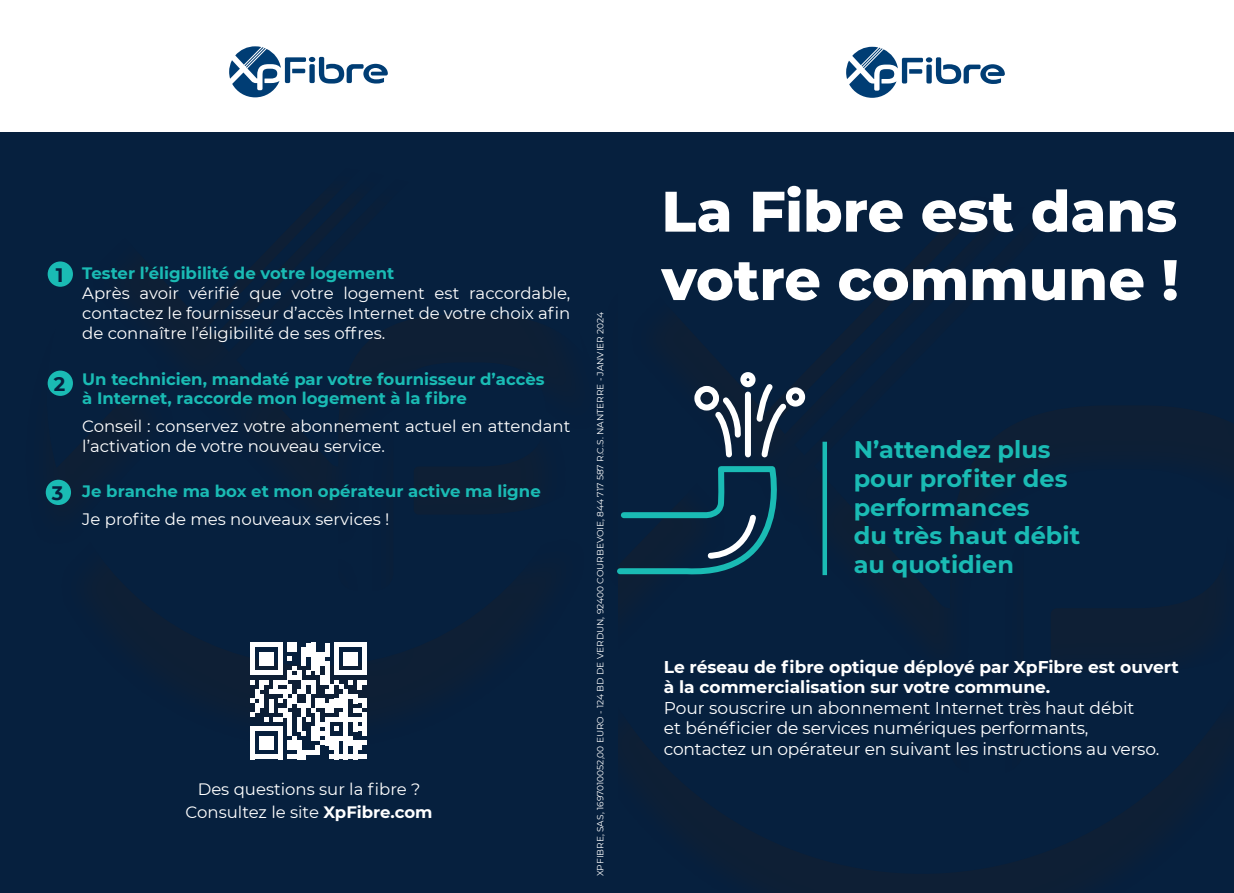
<style>
.page{position:relative;width:1234px;height:893px;background:#fff}
.page>*{position:absolute;margin:0;border:0;box-sizing:border-box;transform-origin:0 0}
.t1{font:800 57px/68.4px "Montserrat";color:#fff}
.t2{font:700 24px/28.8px "Montserrat";color:#1abbb4}
.t3{font:700 19.5px "Montserrat";color:#06203e}
.t4{font:17.1px/20.4px "Montserrat";letter-spacing:-.01em;color:#fff}
.t5{font:700 17.1px/20.4px "Montserrat";color:#fff}
.t6{font:16.5px/19.8px "Montserrat";color:#fff;text-align:justify}
.t7{font:700 16.5px/19.8px "Montserrat";color:#1abbb4}
.t8{font:9px "Montserrat";color:#fff}
.s1{font-weight:700}
</style>
<div class="page">
<div style="left:617px;top:133px;width:616px;height:760px;background:#06203e"></div>
<div style="left:0;top:133px;width:617px;height:760px;background:#06203e"></div>
<svg style="left:822px;top:442px;width:4px;height:133px"></svg>
<svg style="left:617px;top:372px;width:189px;height:203px"></svg>
<div style="left:48px;top:261px;width:25px;height:26px;background:#1abbb4;border-radius:50%"></div>
<div style="left:48px;top:371px;width:25px;height:25px;background:#1abbb4;border-radius:50%"></div>
<div style="left:46px;top:480px;width:25px;height:25px;background:#1abbb4;border-radius:50%"></div>
<svg style="left:846px;top:47px;width:158px;height:51px"></svg>
<svg style="left:229px;top:46px;width:159px;height:51px"></svg>
<div style="left:250px;top:642px;width:5px;height:28px;background:#fff"></div>
<div style="left:259px;top:652px;width:5px;height:14px;background:#fff"></div>
<div style="left:264px;top:652px;width:5px;height:14px;background:#fff"></div>
<hr style="left:269px;top:652px;width:4px;height:14px;background:#fff">
<svg style="left:255px;top:642px;width:23px;height:5px"></svg>
<div style="left:278px;top:642px;width:5px;height:28px;background:#fff"></div>
<div style="left:287px;top:642px;width:5px;height:10px;background:#fff"></div>
<div style="left:292px;top:642px;width:5px;height:10px;background:#fff"></div>
<div style="left:301px;top:647px;width:5px;height:19px;background:#fff"></div>
<div style="left:306px;top:642px;width:5px;height:14px;background:#fff"></div>
<hr style="left:311px;top:642px;width:4px;height:28px;background:#fff">
<div style="left:315px;top:652px;width:5px;height:18px;background:#fff"></div>
<div style="left:320px;top:652px;width:5px;height:14px;background:#fff"></div>
<hr style="left:325px;top:642px;width:4px;height:14px;background:#fff">
<div style="left:334px;top:642px;width:5px;height:28px;background:#fff"></div>
<div style="left:343px;top:652px;width:5px;height:14px;background:#fff"></div>
<div style="left:348px;top:652px;width:5px;height:14px;background:#fff"></div>
<hr style="left:353px;top:652px;width:4px;height:14px;background:#fff">
<svg style="left:339px;top:642px;width:23px;height:5px"></svg>
<div style="left:362px;top:642px;width:5px;height:28px;background:#fff"></div>
<svg style="left:250px;top:656px;width:117px;height:103px"></svg>
<p class="t3" style="left:56px;top:261px;width:9px">1</p>
<p class="t3" style="left:54px;top:370px;width:13px">2</p>
<p class="t3" style="left:52px;top:479px;width:13px">3</p>
<p class="t7" style="left:82px;top:263px;width:313px">Tester l’éligibilité de votre logement</p>
<p class="t6" style="left:82px;top:283px;width:489px">Après avoir vérifié que votre logement est raccordable, contactez le fournisseur d’accès Internet de votre choix afin de connaître l’éligibilité de ses offres.</p>
<p class="t7" style="left:82px;top:368px;width:463px">Un technicien, mandaté par votre fournisseur d’accès à Internet, raccorde mon logement à la fibre</p>
<p class="t6" style="left:82px;top:415px;width:489px">Conseil : conservez votre abonnement actuel en attendant l’activation de votre nouveau service.</p>
<p class="t7" style="left:82px;top:481px;width:460px">Je branche ma box et mon opérateur active ma ligne</p>
<p class="t6" style="left:82px;top:508px;width:308px">Je profite de mes nouveaux services !</p>
<p class="t6" style="left:186px;top:777px;width:248px;line-height:22.8px;text-align:center">Des questions sur la fibre ?<br>Consultez le site <span class="s1">XpFibre.com</span></p>
<p class="t8" style="left:594px;top:876px;width:566px;rotate:-90deg">XPFIBRE, SAS, 1697010052,00 EURO - 124 BD DE VERDUN, 92400 COURBEVOIE, 844 717 587 R.C.S. NANTERRE - JANVIER 2024</p>
<h1 class="t1" style="left:661px;top:174px;width:518px">La Fibre est dans votre commune !</h1>
<h2 class="t2" style="left:853px;top:434px;width:228px">N’attendez plus pour profiter des performances<br>du très haut débit au quotidien</h2>
<p class="t5" style="left:663px;top:656px;width:516px">Le réseau de fibre optique déployé par XpFibre est ouvert à la commercialisation sur votre commune.</p>
<p class="t4" style="left:663px;top:697px;width:497px">Pour souscrire un abonnement Internet très haut débit<br>et bénéficier de services numériques performants, contactez un opérateur en suivant les instructions au verso.</p>
</div>
